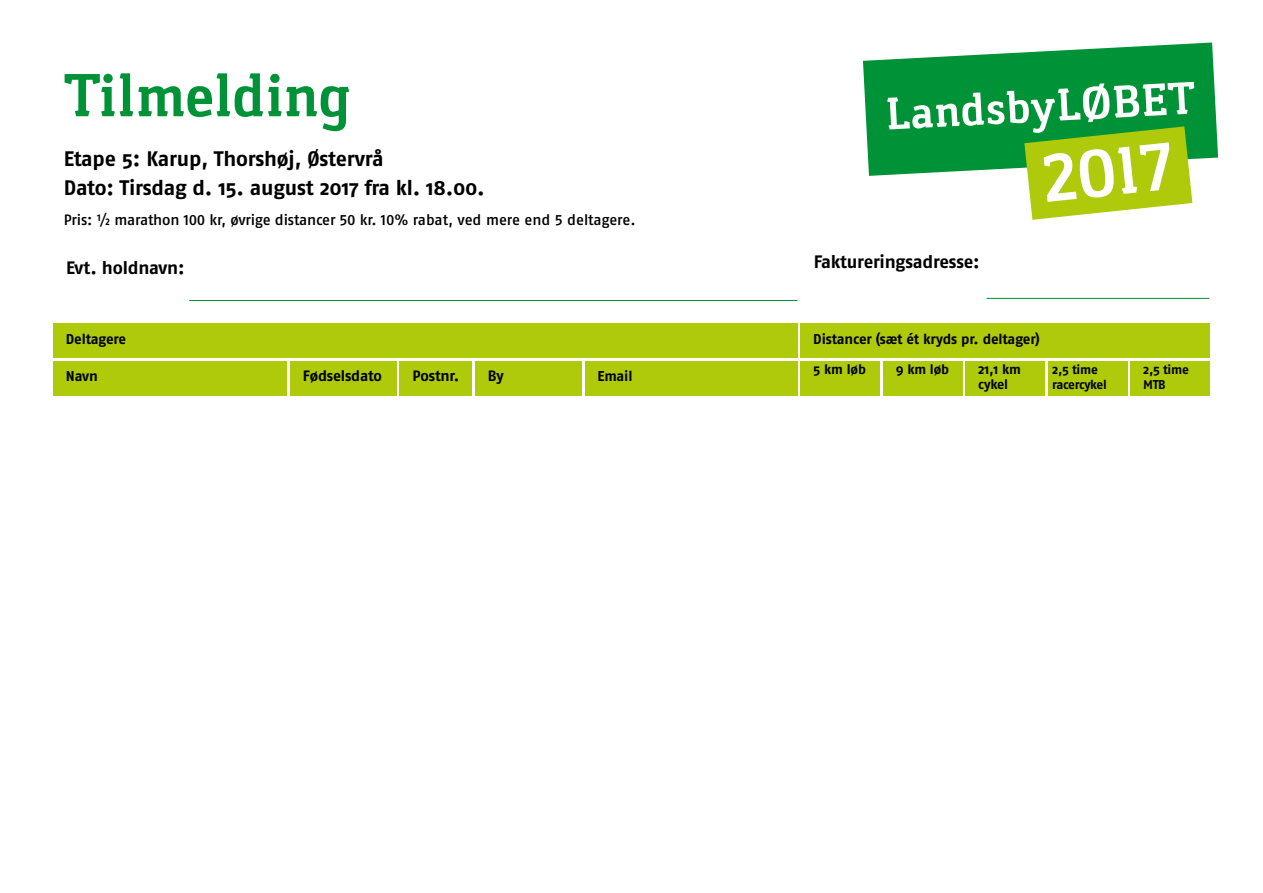
<style>
.page{position:relative;width:1263px;height:893px;background:#fff}
.page>*{position:absolute;margin:0;border:0;box-sizing:border-box;transform-origin:0 0}
.t1{font:700 63px "Gaspar";color:#009236}
.t2{font:700 21px/28.5px "Fago No";letter-spacing:-.01em;color:#000}
.t3{font:700 18px "Fago No";letter-spacing:-.015em;color:#000}
.t4{font:15px "Fago No Med Lf";letter-spacing:-.01em;color:#000}
.t5{font:700 15px "Fago No";letter-spacing:-.015em;color:#000}
.t6{font:700 14.25px "Fago No";letter-spacing:-.015em;color:#000}
.t7{font:700 13.5px/15px "Fago No";letter-spacing:-.01em;color:#000}
.t8{font:700 12.75px/15px "Fago No";letter-spacing:-.025em;color:#000}
</style>
<div class="page">
<svg style="left:863px;top:43px;width:355px;height:133px;fill:#009236"></svg>
<svg style="left:887px;top:82px;width:307px;height:138px"></svg>
<div style="left:53px;top:324px;width:744px;height:34px;background:#afca0b"></div>
<div style="left:800px;top:324px;width:410px;height:34px;background:#afca0b"></div>
<div style="left:585px;top:361px;width:212px;height:34px;background:#afca0b"></div>
<div style="left:53px;top:361px;width:234px;height:34px;background:#afca0b"></div>
<div style="left:290px;top:361px;width:106px;height:34px;background:#afca0b"></div>
<div style="left:400px;top:361px;width:72px;height:34px;background:#afca0b"></div>
<div style="left:475px;top:361px;width:106px;height:34px;background:#afca0b"></div>
<hr style="left:189px;top:300px;width:608px;height:1px;background:#009236">
<hr style="left:986px;top:298px;width:223px;height:1px;background:#009236">
<div style="left:1130px;top:361px;width:80px;height:34px;background:#afca0b"></div>
<div style="left:1048px;top:361px;width:79px;height:34px;background:#afca0b"></div>
<div style="left:965px;top:361px;width:80px;height:34px;background:#afca0b"></div>
<div style="left:883px;top:361px;width:79px;height:34px;background:#afca0b"></div>
<div style="left:800px;top:361px;width:80px;height:34px;background:#afca0b"></div>
<h1 class="t1" style="left:64px;top:60px;width:289px">Tilmelding</h1>
<h2 class="t2" style="left:64px;top:144px;width:422px">Etape 5: Karup, Thorshøj, Østervrå<br>Dato: Tirsdag d. 15. august 2017 fra kl. 18.00.</h2>
<p class="t4" style="left:64px;top:211px;width:573px">Pris: ½ marathon 100 kr, øvrige distancer 50 kr. 10% rabat, ved mere end 5 deltagere.</p>
<p class="t3" style="left:66px;top:257px;width:120px">Evt. holdnavn:</p>
<p class="t3" style="left:814px;top:251px;width:167px">Faktureringsadresse:</p>
<p class="t6" style="left:66px;top:330px;width:62px">Deltagere</p>
<p class="t6" style="left:813px;top:330px;width:228px">Distancer (sæt ét kryds pr. deltager)</p>
<p class="t6" style="left:66px;top:367px;width:33px">Navn</p>
<p class="t5" style="left:303px;top:367px;width:80px">Fødselsdato</p>
<p class="t5" style="left:412px;top:367px;width:48px">Postnr.</p>
<p class="t5" style="left:488px;top:367px;width:17px">By</p>
<p class="t6" style="left:597px;top:367px;width:37px">Email</p>
<p class="t7" style="left:813px;top:362px;width:54px">5 km løb</p>
<p class="t7" style="left:896px;top:362px;width:55px">9 km løb</p>
<p class="t7" style="left:978px;top:362px;width:44px">21,1 km cykel</p>
<p class="t8" style="left:1052px;top:362px;width:56px">2,5 time racercykel</p>
<p class="t8" style="left:1143px;top:362px;width:47px">2,5 time<br>MTB</p>
</div>
